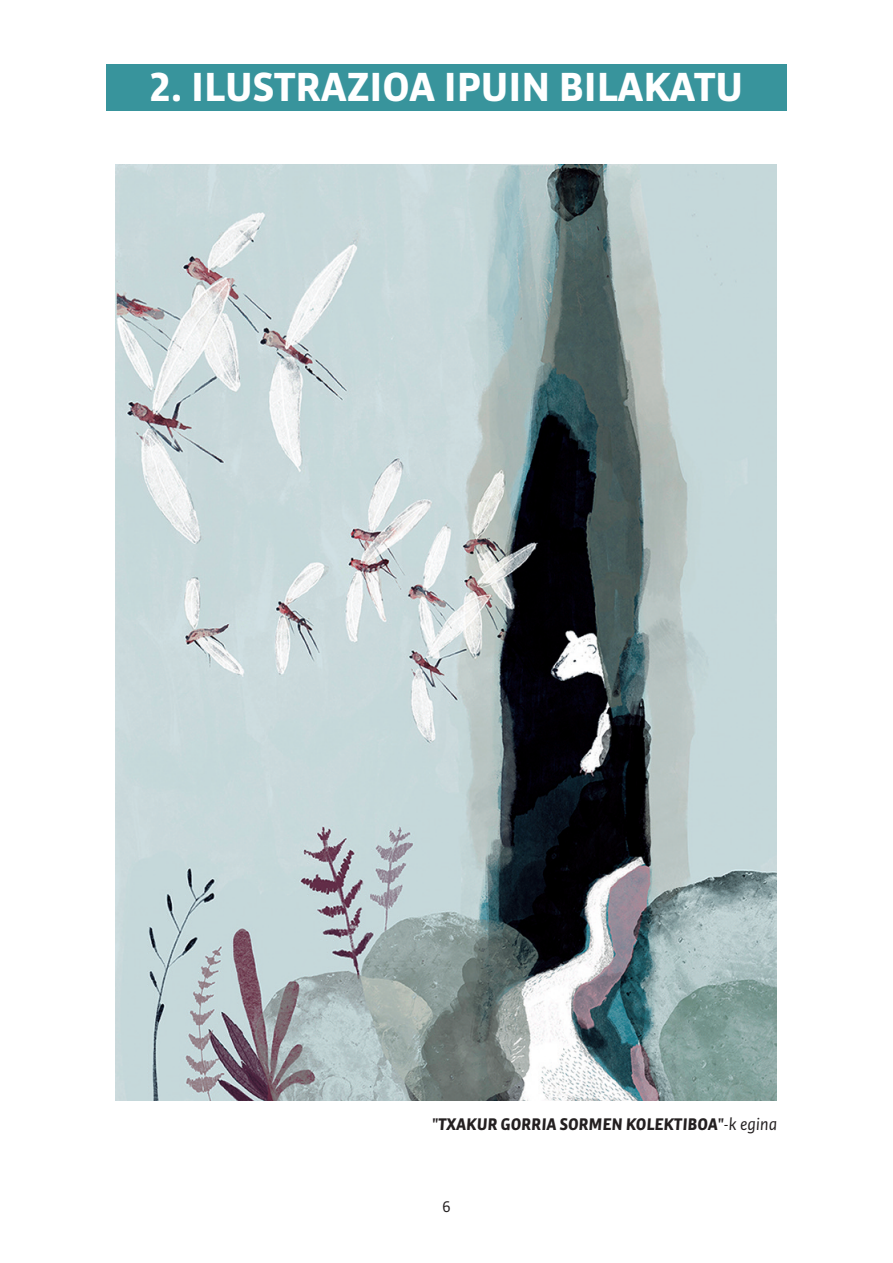
<style>
.page{position:relative;width:893px;height:1263px;background:#fff}
.page>*{position:absolute;margin:0;border:0;box-sizing:border-box;transform-origin:0 0}
.t1{font:700 43.5px "Bulo";color:#fff}
.t2{font:italic 700 18px "Bulo";color:#231f20}
.t3{font:16.5px "Bulo";color:#231f20}
.s1{font-weight:400}
</style>
<div class="page">
<div style="left:106px;top:64px;width:681px;height:46px;background:#38949c"></div>
<img style="left:116px;top:165px;width:661px;height:935px">
<h1 class="t1" style="left:150px;top:71px;width:595px">2. ILUSTRAZIOA IPUIN BILAKATU</h1>
<p class="t2" style="left:432px;top:1117px;width:347px">"TXAKUR GORRIA SORMEN KOLEKTIBOA"<span class="s1">-k egina</span></p>
<p class="t3" style="left:442px;top:1200px;width:10px">6</p>
</div>
